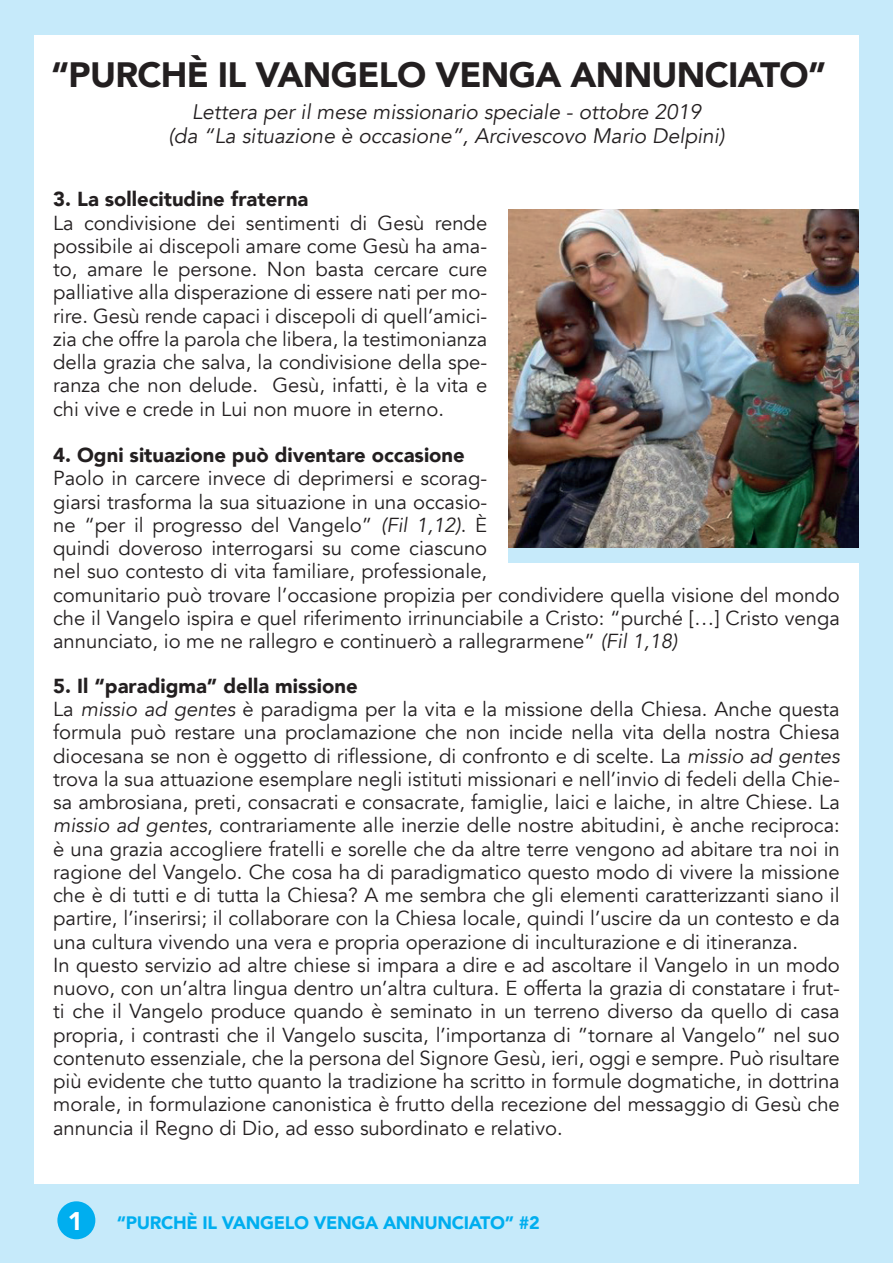
<style>
.page{position:relative;width:893px;height:1263px;background:#c6eafa}
.page>*{position:absolute;margin:0;border:0;box-sizing:border-box;transform-origin:0 0}
.t1{font:900 35.1px "Avenir";letter-spacing:-.02em;color:#231f20}
.t2{font:900 25.5px "Avenir";color:#fff}
.t3{font:italic 21px/24px "Avenir";color:#231f20;text-align:center}
.t4{font:20.25px/23.2px "Avenir";color:#231f20}
.t5{font:900 20.25px "Avenir";color:#231f20}
.t6{font:900 18px "Avenir";letter-spacing:-.02em;color:#00aeef}
.s1{font-style:italic}
.s2{font-weight:900}
</style>
<div class="page">
<div style="left:34px;top:35px;width:825px;height:1148px;background:#fff"></div>
<div style="left:508px;top:548px;width:385px;height:15px;background:#c6eafa"></div>
<img style="left:508px;top:210px;width:350px;height:338px">
<div style="left:57px;top:1201px;width:38px;height:38px;background:#00aeef;border-radius:50%"></div>
<h1 class="t1" style="left:51px;top:45px;width:777px">“PURCHÈ IL VANGELO VENGA ANNUNCIATO”</h1>
<p class="t3" style="left:168px;top:100px;width:557px">Lettera per il mese missionario speciale - ottobre 2019<br>(da “La situazione è occasione”, Arcivescovo Mario Delpini)</p>
<p class="t5" style="left:53px;top:182px;width:257px">3. La sollecitudine fraterna</p>
<p class="t4" style="left:53px;top:211px;width:436px;text-align:justify">La condivisione dei sentimenti di Gesù rende possibile ai discepoli amare come Gesù ha ama&shy;to, amare le persone. Non basta cercare cure palliative alla disperazione di essere nati per mo&shy;rire. Gesù rende capaci i discepoli di quell’amici&shy;zia che offre la parola che libera, la testimonianza della grazia che salva, la condivisione della spe&shy;ranza che non delude. Gesù, infatti, è la vita e chi vive e crede in Lui non muore in eterno.</p>
<p class="t5" style="left:53px;top:438px;width:413px">4. Ogni situazione può diventare occasione</p>
<p class="t4" style="left:53px;top:467px;width:788px">Paolo in carcere invece di deprimersi e scorag-<br>giarsi trasforma la sua situazione in una occasio-<br>ne “per il progresso del Vangelo” <span class="s1">(Fil 1,12)</span>. È<br>quindi doveroso interrogarsi su come ciascuno<br>nel suo contesto di vita familiare, professionale,<br>comunitario può trovare l’occasione propizia per condividere quella visione del mondo che il Vangelo ispira e quel riferimento irrinunciabile a Cristo: “purché […] Cristo venga annunciato, io me ne rallegro e continuerò a rallegrarmene” <span class="s1">(Fil 1,18)</span></p>
<p class="t4" style="left:53px;top:675px;width:788px"><span class="s2">5. Il “paradigma” della missione<br></span>La <span class="s1">missio ad gentes</span> è paradigma per la vita e la missione della Chiesa. Anche questa formula può restare una proclamazione che non incide nella vita della nostra Chiesa diocesana se non è oggetto di riflessione, di confronto e di scelte. La <span class="s1">missio ad gentes </span>trova la sua attuazione esemplare negli istituti missionari e nell’invio di fedeli della Chie&shy;sa ambrosiana, preti, consacrati e consacrate, famiglie, laici e laiche, in altre Chiese. La <span class="s1">missio ad gentes</span>, contrariamente alle inerzie delle nostre abitudini, è anche reciproca: è una grazia accogliere fratelli e sorelle che da altre terre vengono ad abitare tra noi in ragione del Vangelo. Che cosa ha di paradigmatico questo modo di vivere la missione che è di tutti e di tutta la Chiesa? A me sembra che gli elementi caratterizzanti siano il partire, l’inserirsi; il collaborare con la Chiesa locale, quindi l’uscire da un contesto e da una cultura vivendo una vera e propria operazione di inculturazione e di itineranza.<br>In questo servizio ad altre chiese si impara a dire e ad ascoltare il Vangelo in un modo nuovo, con un’altra lingua dentro un’altra cultura. E offerta la grazia di constatare i frut&shy;ti che il Vangelo produce quando è seminato in un terreno diverso da quello di casa propria, i contrasti che il Vangelo suscita, l’importanza di ”tornare al Vangelo” nel suo contenuto essenziale, che la persona del Signore Gesù, ieri, oggi e sempre. Può risultare più evidente che tutto quanto la tradizione ha scritto in formule dogmatiche, in dottrina morale, in formulazione canonistica è frutto della recezione del messaggio di Gesù che annuncia il Regno di Dio, ad esso subordinato e relativo.</p>
<p class="t2" style="left:68px;top:1199px;width:17px">1</p>
<p class="t6" style="left:117px;top:1207px;width:424px">“PURCHÈ IL VANGELO VENGA ANNUNCIATO” #2</p>
</div>
